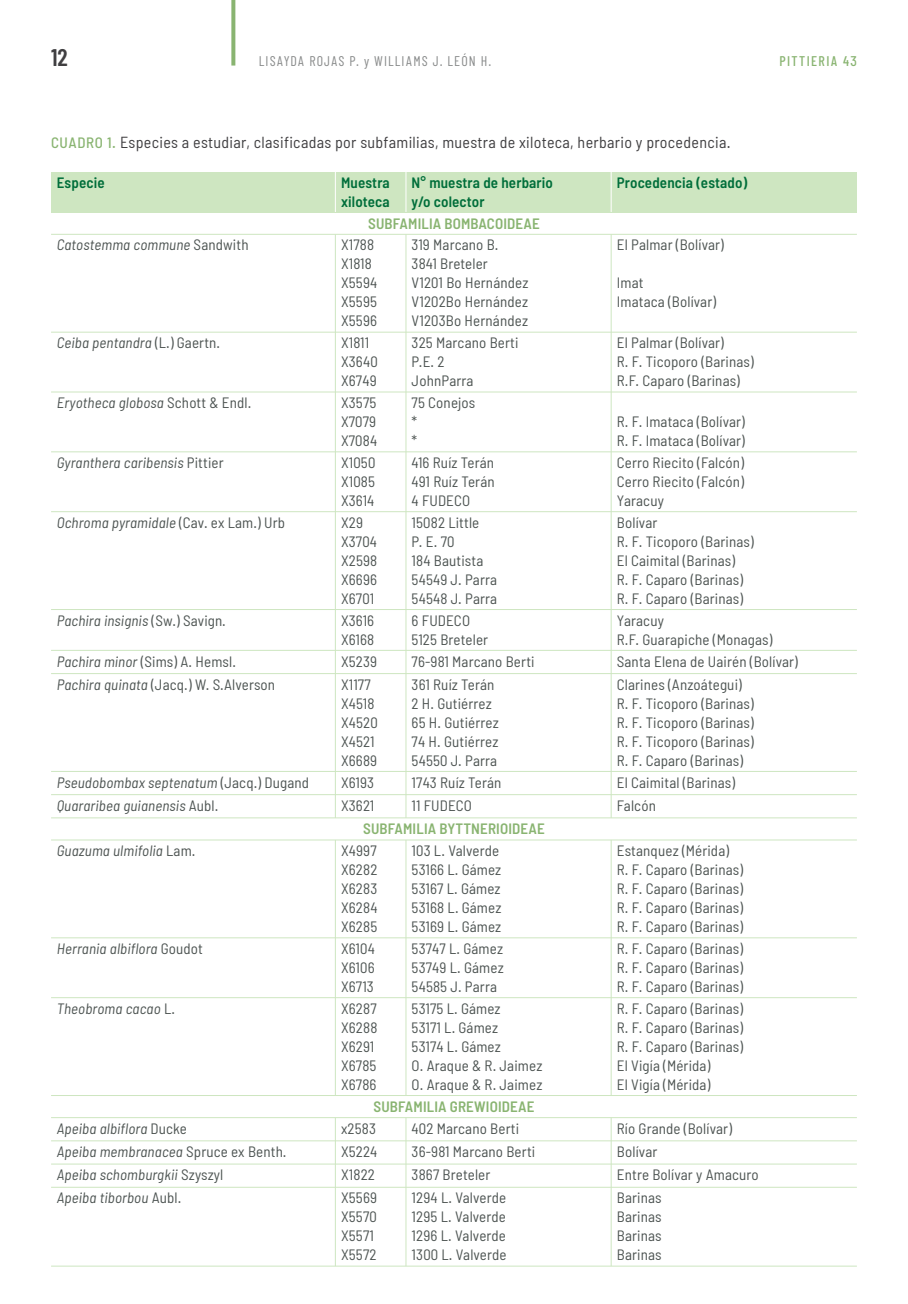
<style>
.page{position:relative;width:908px;height:1304px;background:#fff}
.page>*{position:absolute;margin:0;border:0;box-sizing:border-box;transform-origin:0 0}
.t1{font:600 24px "Barlow Condensed";color:#403f41}
.t2{font:semi-condensed 16px "Barlow";letter-spacing:.02em;color:#403f41}
.t3{font:semi-condensed 15px/19px "Barlow";letter-spacing:.01em;color:#4d5452}
.t4{font:italic semi-condensed 15px "Barlow";letter-spacing:.01em;color:#4d5452}
.t5{font:600 semi-condensed 15px/19px "Barlow";letter-spacing:.01em;color:#006e3a}
.t6{font:600 semi-condensed 15px "Barlow";letter-spacing:.01em;color:#89b471}
.t7{font:14px "Barlow Condensed";letter-spacing:.08em;color:#898b8b}
.t8{font:500 14px "Barlow Condensed";letter-spacing:.1em;color:#89b471}
.s1{font-weight:500;font-size:15px;color:#89b471}
.s2{font-style:normal}
.s3{font-style:italic}
</style>
<div class="page">
<svg style="left:231px;top:0;width:4px;height:66px"></svg>
<div style="left:51px;top:172px;width:805px;height:40px;background:#cee6c1"></div>
<hr style="left:335px;top:234px;width:1px;height:584px;background:#cee6c1">
<hr style="left:405px;top:234px;width:1px;height:584px;background:#cee6c1">
<hr style="left:610px;top:234px;width:1px;height:584px;background:#cee6c1">
<hr style="left:335px;top:840px;width:1px;height:255px;background:#cee6c1">
<hr style="left:405px;top:840px;width:1px;height:255px;background:#cee6c1">
<hr style="left:610px;top:840px;width:1px;height:255px;background:#cee6c1">
<hr style="left:335px;top:1118px;width:1px;height:148px;background:#cee6c1">
<hr style="left:405px;top:1118px;width:1px;height:148px;background:#cee6c1">
<hr style="left:610px;top:1118px;width:1px;height:148px;background:#cee6c1">
<hr style="left:335px;top:172px;width:1px;height:40px;background:#fff">
<hr style="left:405px;top:172px;width:1px;height:40px;background:#fff">
<hr style="left:610px;top:172px;width:1px;height:40px;background:#fff">
<hr style="left:51px;top:1164px;width:805px;height:1px;background:#cee6c1">
<hr style="left:51px;top:1187px;width:805px;height:1px;background:#cee6c1">
<hr style="left:51px;top:212px;width:805px;height:1px;background:#cee6c1">
<hr style="left:51px;top:234px;width:805px;height:1px;background:#cee6c1">
<hr style="left:51px;top:332px;width:805px;height:1px;background:#cee6c1">
<hr style="left:51px;top:392px;width:805px;height:1px;background:#cee6c1">
<hr style="left:51px;top:451px;width:805px;height:1px;background:#cee6c1">
<hr style="left:51px;top:511px;width:805px;height:1px;background:#cee6c1">
<hr style="left:51px;top:609px;width:805px;height:1px;background:#cee6c1">
<hr style="left:51px;top:650px;width:805px;height:1px;background:#cee6c1">
<hr style="left:51px;top:673px;width:805px;height:1px;background:#cee6c1">
<hr style="left:51px;top:771px;width:805px;height:1px;background:#cee6c1">
<hr style="left:51px;top:794px;width:805px;height:1px;background:#cee6c1">
<hr style="left:51px;top:817px;width:805px;height:1px;background:#cee6c1">
<hr style="left:51px;top:840px;width:805px;height:1px;background:#cee6c1">
<hr style="left:51px;top:937px;width:805px;height:1px;background:#cee6c1">
<hr style="left:51px;top:997px;width:805px;height:1px;background:#cee6c1">
<hr style="left:51px;top:1095px;width:805px;height:1px;background:#cee6c1">
<hr style="left:51px;top:1117px;width:805px;height:1px;background:#cee6c1">
<hr style="left:51px;top:1140px;width:805px;height:1px;background:#cee6c1">
<hr style="left:51px;top:1266px;width:805px;height:1px;background:#cee6c1">
<h1 class="t1" style="left:51px;top:42px;width:18px">12</h1>
<p class="t7" style="left:259px;top:52px;width:234px">LISAYDA ROJAS P. y WILLIAMS J. LEÓN H.</p>
<p class="t8" style="left:779px;top:52px;width:79px">PITTIERIA 43</p>
<p class="t2" style="left:51px;top:132px;width:680px"><span class="s1">CUADRO 1.</span> Especies a estudiar, clasificadas por subfamilias, muestra de xiloteca, herbario y procedencia.</p>
<p class="t5" style="left:57px;top:172px;width:49px">Especie</p>
<p class="t5" style="left:341px;top:172px;width:50px">Muestra xiloteca</p>
<p class="t5" style="left:411px;top:172px;width:143px">N° muestra de herbario y/o colector</p>
<p class="t5" style="left:616px;top:172px;width:132px">Procedencia (estado)</p>
<p class="t6" style="left:368px;top:214px;width:173px">SUBFAMILIA BOMBACOIDEAE</p>
<p class="t4" style="left:57px;top:235px;width:193px">Catostemma commune <span class="s2">Sandwith</span></p>
<p class="t3" style="left:341px;top:235px;width:38px">X1788<br>X1818<br>X5594<br>X5595<br>X5596</p>
<p class="t3" style="left:411px;top:235px;width:118px">319 Marcano B.<br>3841 Breteler<br>V1201 Bo Hernández<br>V1202Bo Hernández<br>V1203Bo Hernández</p>
<p class="t3" style="left:616px;top:235px;width:108px">El Palmar (Bolívar)</p>
<p class="t3" style="left:616px;top:273px;width:101px">Imat<br>Imataca (Bolívar)</p>
<p class="t4" style="left:57px;top:333px;width:165px">Ceiba pentandra <span class="s2">(L.) Gaertn.</span></p>
<p class="t3" style="left:341px;top:333px;width:38px">X1811<br>X3640<br>X6749</p>
<p class="t3" style="left:411px;top:333px;width:108px">325 Marcano Berti<br>P.E. 2<br>JohnParra</p>
<p class="t3" style="left:616px;top:333px;width:138px">El Palmar (Bolívar)<br>R. F. Ticoporo (Barinas)<br>R.F. Caparo (Barinas)</p>
<p class="t4" style="left:57px;top:393px;width:196px">Eryotheca globosa <span class="s2">Schott &amp; Endl.</span></p>
<p class="t3" style="left:341px;top:393px;width:38px;text-align:justify">X3575<br>X7079<br>X7084</p>
<p class="t3" style="left:411px;top:393px;width:65px">75 Conejos *<br>*</p>
<p class="t3" style="left:616px;top:412px;width:129px">R. F. Imataca (Bolívar)<br>R. F. Imataca (Bolívar)</p>
<p class="t4" style="left:57px;top:453px;width:168px">Gyranthera caribensis <span class="s2">Pittier</span></p>
<p class="t3" style="left:341px;top:452px;width:36px;text-align:justify">X1050<br>X1085<br>X3614</p>
<p class="t3" style="left:411px;top:452px;width:84px;text-align:justify">416 Ruíz Terán 491 Ruíz Terán 4 FUDECO</p>
<p class="t3" style="left:616px;top:452px;width:128px;text-align:justify">Cerro Riecito (Falcón)<br>Cerro Riecito (Falcón)<br>Yaracuy</p>
<p class="t4" style="left:57px;top:513px;width:230px">Ochroma pyramidale <span class="s2">(Cav. ex Lam.) Urb</span></p>
<p class="t3" style="left:341px;top:512px;width:38px">X29<br>X3704<br>X2598<br>X6696<br>X6701</p>
<p class="t3" style="left:411px;top:512px;width:87px">15082 Little<br>P. E. 70<br>184 Bautista<br>54549 J. Parra<br>54548 J. Parra</p>
<p class="t3" style="left:616px;top:512px;width:138px">Bolívar<br>R. F. Ticoporo (Barinas)<br>El Caimital (Barinas)<br>R. F. Caparo (Barinas)<br>R. F. Caparo (Barinas)</p>
<p class="t4" style="left:57px;top:611px;width:170px">Pachira insignis <span class="s2">(Sw.) Savign.</span></p>
<p class="t3" style="left:341px;top:610px;width:35px">X3616<br>X6168</p>
<p class="t3" style="left:411px;top:610px;width:78px">6 FUDECO<br>5125 Breteler</p>
<p class="t3" style="left:616px;top:610px;width:157px">Yaracuy<br>R.F. Guarapiche (Monagas)</p>
<p class="t3" style="left:57px;top:651px;width:181px"><span class="s3">Pachira minor</span> (Sims) A. Hemsl.</p>
<p class="t3" style="left:341px;top:651px;width:38px">X5239</p>
<p class="t3" style="left:411px;top:651px;width:124px">76-981 Marcano Berti</p>
<p class="t3" style="left:616px;top:651px;width:182px">Santa Elena de Uairén (Bolívar)</p>
<p class="t3" style="left:57px;top:674px;width:220px"><span class="s3">Pachira quinata</span> (Jacq.) W. S.Alverson</p>
<p class="t3" style="left:341px;top:674px;width:38px">X1177<br>X4518<br>X4520<br>X4521<br>X6689</p>
<p class="t3" style="left:411px;top:674px;width:89px">361 Ruíz Terán<br>2 H. Gutiérrez<br>65 H. Gutiérrez<br>74 H. Gutiérrez<br>54550 J. Parra</p>
<p class="t3" style="left:616px;top:674px;width:138px">Clarines (Anzoátegui)<br>R. F. Ticoporo (Barinas)<br>R. F. Ticoporo (Barinas)<br>R. F. Ticoporo (Barinas)<br>R. F. Caparo (Barinas)</p>
<p class="t4" style="left:57px;top:773px;width:254px">Pseudobombax septenatum <span class="s2">(Jacq.) Dugand</span></p>
<p class="t3" style="left:341px;top:772px;width:35px">X6193</p>
<p class="t3" style="left:411px;top:772px;width:91px">1743 Ruíz Terán</p>
<p class="t3" style="left:616px;top:772px;width:120px">El Caimital (Barinas)</p>
<p class="t4" style="left:57px;top:796px;width:163px">Quararibea guianensis <span class="s2">Aubl.</span></p>
<p class="t3" style="left:341px;top:795px;width:35px">X3621</p>
<p class="t3" style="left:411px;top:795px;width:62px">11 FUDECO</p>
<p class="t3" style="left:616px;top:795px;width:41px">Falcón</p>
<p class="t6" style="left:363px;top:819px;width:183px">SUBFAMILIA BYTTNERIOIDEAE</p>
<p class="t4" style="left:57px;top:841px;width:140px">Guazuma ulmifolia <span class="s2">Lam.</span></p>
<p class="t3" style="left:341px;top:841px;width:38px;text-align:justify">X4997<br>X6282<br>X6283<br>X6284<br>X6285</p>
<p class="t3" style="left:411px;top:841px;width:91px">103 L. Valverde<br>53166 L. Gámez<br>53167 L. Gámez<br>53168 L. Gámez<br>53169 L. Gámez</p>
<p class="t3" style="left:616px;top:841px;width:128px">Estanquez (Mérida)<br>R. F. Caparo (Barinas)<br>R. F. Caparo (Barinas)<br>R. F. Caparo (Barinas)<br>R. F. Caparo (Barinas)</p>
<p class="t4" style="left:57px;top:939px;width:147px">Herrania albiflora <span class="s2">Goudot</span></p>
<p class="t3" style="left:341px;top:938px;width:35px;text-align:justify">X6104<br>X6106<br>X6713</p>
<p class="t3" style="left:411px;top:938px;width:94px;text-align:justify">53747 L. Gámez 53749 L. Gámez 54585 J. Parra</p>
<p class="t3" style="left:616px;top:938px;width:128px;text-align:justify">R. F. Caparo (Barinas)<br>R. F. Caparo (Barinas)<br>R. F. Caparo (Barinas)</p>
<p class="t4" style="left:57px;top:999px;width:120px">Theobroma cacao <span class="s2">L.</span></p>
<p class="t3" style="left:341px;top:998px;width:38px">X6287<br>X6288<br>X6291<br>X6785<br>X6786</p>
<p class="t3" style="left:411px;top:998px;width:132px">53175 L. Gámez<br>53171 L. Gámez<br>53174 L. Gámez<br>O. Araque &amp; R. Jaimez<br>O. Araque &amp; R. Jaimez</p>
<p class="t3" style="left:616px;top:998px;width:128px">R. F. Caparo (Barinas)<br>R. F. Caparo (Barinas)<br>R. F. Caparo (Barinas)<br>El Vigía (Mérida)<br>El Vigía (Mérida)</p>
<p class="t6" style="left:373px;top:1097px;width:162px">SUBFAMILIA GREWIOIDEAE</p>
<p class="t4" style="left:57px;top:1119px;width:132px">Apeiba albiflora <span class="s2">Ducke</span></p>
<p class="t3" style="left:341px;top:1118px;width:36px">x2583</p>
<p class="t3" style="left:411px;top:1118px;width:109px">402 Marcano Berti</p>
<p class="t3" style="left:616px;top:1118px;width:117px">Río Grande (Bolívar)</p>
<p class="t4" style="left:57px;top:1142px;width:231px">Apeiba membranacea <span class="s2">Spruce ex Benth.</span></p>
<p class="t3" style="left:341px;top:1141px;width:38px">X5224</p>
<p class="t3" style="left:411px;top:1141px;width:125px">36-981 Marcano Berti</p>
<p class="t3" style="left:616px;top:1141px;width:42px">Bolívar</p>
<p class="t4" style="left:57px;top:1165px;width:168px">Apeiba schomburgkii <span class="s2">Szyszyl</span></p>
<p class="t3" style="left:341px;top:1165px;width:35px">X1822</p>
<p class="t3" style="left:411px;top:1165px;width:80px">3867 Breteler</p>
<p class="t3" style="left:616px;top:1165px;width:143px">Entre Bolívar y Amacuro</p>
<p class="t4" style="left:57px;top:1188px;width:126px">Apeiba tiborbou <span class="s2">Aubl.</span></p>
<p class="t3" style="left:341px;top:1188px;width:37px">X5569<br>X5570<br>X5571<br>X5572</p>
<p class="t3" style="left:411px;top:1188px;width:96px;text-align:justify">1294 L. Valverde 1295 L. Valverde 1296 L. Valverde 1300 L. Valverde</p>
<p class="t3" style="left:616px;top:1188px;width:46px;text-align:justify">Barinas Barinas Barinas Barinas</p>
</div>
